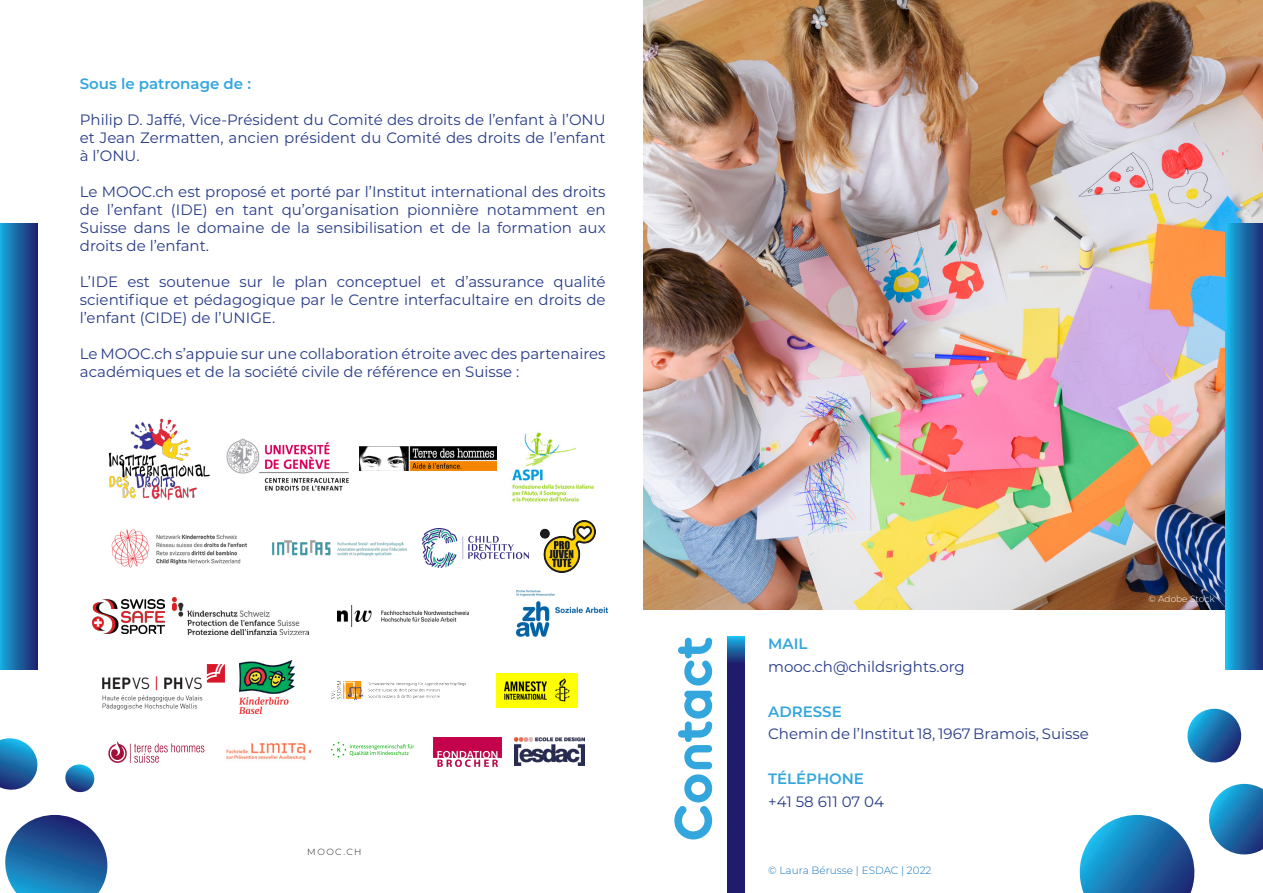
<style>
.page{position:relative;width:1263px;height:893px;background:#fff}
.page>*{position:absolute;margin:0;border:0;box-sizing:border-box;transform-origin:0 0}
.Titre_de_la_page{font:700 52.5px "BC Alphapipe RB";letter-spacing:-.005em;color:#33a6de}
.t1{font:15px/18px "Montserrat";color:#273b88;text-align:justify}
.t2{font:600 15px "Montserrat";color:#33a6de}
.Texte_de_la_page{font:300 10.5px "Montserrat";color:#1074bc}
.Texte_de_la_page-2{font:300 9px "Montserrat";color:#fff}
.t3{font:300 9px "Montserrat";letter-spacing:.16em;color:#231f20}
</style>
<div class="page">
<img style="left:643px;top:0;width:620px;height:610px">
<div style="left:1225px;top:223px;width:38px;height:447px;background:linear-gradient(to right,#18bbed,#1d2e75)"></div>
<svg style="left:0;top:223px;width:37px;height:447px;background:#1b65a4"></svg>
<svg style="left:728px;top:636px;width:16px;height:257px;background:#1e2473"></svg>
<svg style="left:5px;top:815px;width:103px;height:78px"></svg>
<svg style="left:65px;top:764px;width:30px;height:29px"></svg>
<svg style="left:0;top:738px;width:38px;height:52px"></svg>
<svg style="left:1079px;top:784px;width:184px;height:109px"></svg>
<svg style="left:1187px;top:709px;width:55px;height:54px"></svg>
<img style="left:496px;top:673px;width:81px;height:35px">
<img style="left:337px;top:606px;width:132px;height:20px">
<img style="left:514px;top:737px;width:70px;height:29px">
<img style="left:108px;top:418px;width:102px;height:82px">
<img style="left:226px;top:438px;width:123px;height:53px">
<img style="left:359px;top:446px;width:137px;height:24px">
<img style="left:103px;top:665px;width:121px;height:44px">
<img style="left:92px;top:599px;width:72px;height:34px">
<img style="left:434px;top:737px;width:67px;height:30px">
<img style="left:512px;top:432px;width:82px;height:70px">
<img style="left:540px;top:521px;width:55px;height:51px">
<img style="left:240px;top:660px;width:55px;height:54px">
<img style="left:111px;top:529px;width:137px;height:39px">
<img style="left:332px;top:681px;width:133px;height:19px">
<img style="left:272px;top:540px;width:135px;height:15px">
<img style="left:516px;top:590px;width:91px;height:46px">
<img style="left:173px;top:598px;width:136px;height:36px">
<img style="left:423px;top:528px;width:105px;height:39px">
<img style="left:108px;top:741px;width:97px;height:22px">
<img style="left:226px;top:743px;width:85px;height:17px">
<img style="left:331px;top:742px;width:84px;height:16px">
<p class="t2" style="left:80px;top:73px;width:173px">Sous le patronage de :</p>
<p class="t1" style="left:80px;top:110px;width:527px">Philip D. Jaffé, Vice-Président du Comité des droits de l’enfant à l’ONU et Jean Zermatten, ancien président du Comité des droits de l’enfant à l’ONU.</p>
<p class="t1" style="left:80px;top:182px;width:527px">Le MOOC.ch est proposé et porté par l’Institut international des droits de l’enfant (IDE) en tant qu’organisation pionnière notamment en Suisse dans le domaine de la sensibilisation et de la formation aux droits de l’enfant.</p>
<p class="t1" style="left:80px;top:272px;width:527px">L’IDE est soutenue sur le plan conceptuel et d’assurance qualité scientifique et pédagogique par le Centre interfacultaire en droits de l’enfant (CIDE) de l’UNIGE.</p>
<p class="t1" style="left:80px;top:344px;width:527px">Le MOOC.ch s’appuie sur une collaboration étroite avec des partenaires académiques et de la société civile de référence en Suisse :</p>
<p class="t3" style="left:307px;top:846px;width:56px">MOOC.CH</p>
<p class="Titre_de_la_page" style="left:659px;top:842px;width:207px;rotate:-90deg">Contact</p>
<p class="t2" style="left:768px;top:633px;width:41px">MAIL</p>
<p class="t1" style="left:768px;top:657px;width:198px">mooc.ch@childsrights.org</p>
<p class="t2" style="left:768px;top:701px;width:75px">ADRESSE</p>
<p class="t1" style="left:768px;top:724px;width:322px">Chemin de l’Institut 18, 1967 Bramois, Suisse</p>
<p class="t2" style="left:768px;top:768px;width:97px">TÉLÉPHONE</p>
<p class="t1" style="left:768px;top:792px;width:117px">+41 58 611 07 04</p>
<p class="Texte_de_la_page" style="left:768px;top:863px;width:165px">© Laura Bérusse | ESDAC | 2022</p>
<p class="Texte_de_la_page-2" style="left:1148px;top:593px;width:68px">© Adobe Stock</p>
</div>
